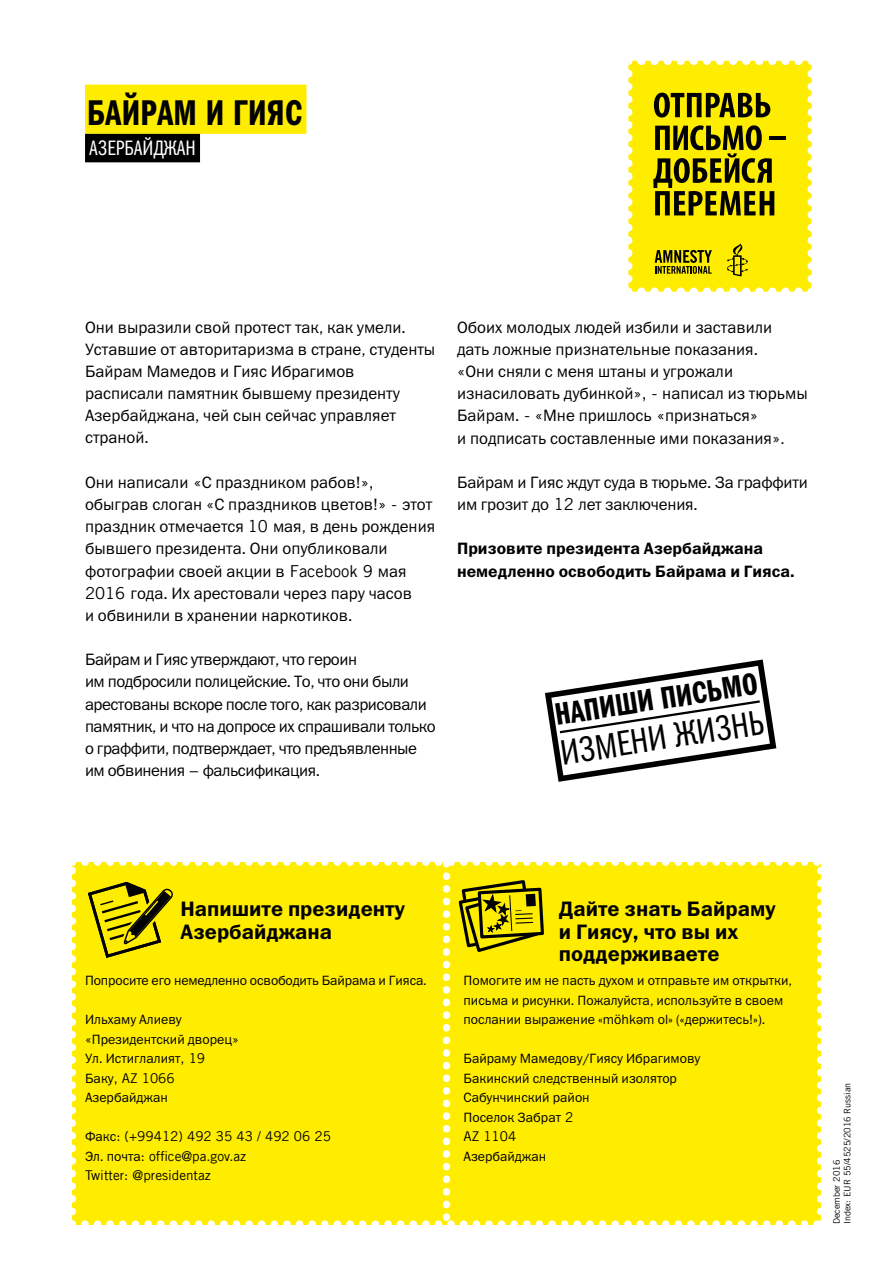
<style>
.page{position:relative;width:893px;height:1263px;background:#fff}
.page>*{position:absolute;margin:0;border:0;box-sizing:border-box;transform-origin:0 0}
.t1{font:600 36px "Franklin Gothic Cmpr ITC";letter-spacing:.01em;color:#000}
.t2{font:35.7px "Franklin Gothic Cmpr ITC";color:#000}
.t3{font:600 31.35px "Franklin Gothic Cmpr ITC";color:#000}
.t4{font:600 21px/22.5px "Franklin Gothic ITC";color:#000}
.t5{font:21px "Franklin Gothic Cmpr ITC";letter-spacing:.01em;color:#fff}
.t6{font:16.5px/22.2px "Franklin Gothic ITC";color:#000}
.t7{font:16.5px/22.2px "Franklin Gothic ITC";letter-spacing:-.03em;color:#000}
.t8{font:600 16.5px/22.2px "Franklin Gothic ITC";color:#000}
.t9{font:13.5px/19.5px "Franklin Gothic ITC";color:#000}
.t10{font:13.5px/19.5px "Amnesty Trade Gothic";color:#000}
.t11{font:9px/10.5px "Amnesty Trade Gothic";color:#000}
.s1{font-family:"Amnesty Trade Gothic"}
.s2{font-family:"Franklin Gothic ITC"}
</style>
<div class="page">
<svg style="left:628px;top:61px;width:184px;height:231px;background:#d3c50b"></svg>
<div style="left:85px;top:85px;width:221px;height:15px;background:#ffed00"></div>
<div style="left:85px;top:95px;width:221px;height:39px;background:#ffed00"></div>
<div style="left:85px;top:134px;width:115px;height:28px;background:#000"></div>
<svg style="left:72px;top:659px;width:749px;height:566px"></svg>
<h1 class="t1" style="left:87px;top:92px;width:217px">Байрам и Гияс</h1>
<p class="t5" style="left:89px;top:136px;width:108px">АЗЕРБАЙДЖАН</p>
<p class="t6" style="left:85px;top:316px;width:352px">Они выразили свой протест так, как умели.<br>Уставшие от авторитаризма в стране, студенты Байрам Мамедов и Гияс Ибрагимов расписали памятник бывшему президенту Азербайджана, чей сын сейчас управляет страной.</p>
<p class="t6" style="left:85px;top:471px;width:352px">Они написали <span class="s1">«</span>С праздником рабов!<span class="s1">», </span>обыграв слоган <span class="s1">«</span>С праздников цветов!<span class="s1">» -</span> этот праздник отмечается <span class="s1">10</span> мая, в день рождения бывшего президента. Они опубликовали фотографии своей акции в <span class="s1">Facebook 9</span> мая <span class="s1">2016</span> года. Их арестовали через пару часов<br>и обвинили в хранении наркотиков.</p>
<p class="t7" style="left:85px;top:648px;width:352px">Байрам и Гияс утверждают, что героин<br>им подбросили полицейские. То, что они были арестованы вскоре после того, как разрисовали памятник, и что на допросе их спрашивали только о граффити, подтверждает, что предъявленные им обвинения – фальсификация.</p>
<p class="t6" style="left:457px;top:316px;width:352px">Обоих молодых людей избили и заставили дать ложные признательные показания.<br><span class="s1">«</span>Они сняли с меня штаны и угрожали изнасиловать дубинкой<span class="s1">», -</span> написал из тюрьмы Байрам. <span class="s1">- «</span>Мне пришлось <span class="s1">«</span>признаться<span class="s1">»<br></span>и подписать составленные ими показания<span class="s1">».</span></p>
<p class="t6" style="left:457px;top:471px;width:352px">Байрам и Гияс ждут суда в тюрьме. За граффити им грозит до <span class="s1">12</span> лет заключения.</p>
<p class="t8" style="left:457px;top:538px;width:339px">Призовите президента Азербайджана немедленно освободить Байрама и Гияса.</p>
<h3 class="t3" style="left:552px;top:697px;width:206px;rotate:-9deg">НАПИШИ ПИСЬМО</h3>
<h2 class="t2" style="left:557px;top:733px;width:208px;rotate:-9deg">ИЗМЕНИ ЖИЗНЬ</h2>
<p class="t4" style="left:180px;top:898px;width:226px">Напишите президенту<br>Азербайджана</p>
<p class="t4" style="left:559px;top:898px;width:218px">Дайте знать Байраму и Гиясу, что вы их поддерживаете</p>
<p class="t9" style="left:85px;top:971px;width:343px">Попросите его немедленно освободить Байрама и Гияса.</p>
<p class="t9" style="left:85px;top:1010px;width:155px">Ильхаму Алиеву <span class="s1">«</span>Президентский дворец<span class="s1">»<br></span>Ул. Истиглалият<span class="s1">, 19</span></p>
<p class="t10" style="left:85px;top:1068px;width:91px"><span class="s2">Баку</span>, AZ 1066</p>
<p class="t9" style="left:85px;top:1088px;width:84px">Азербайджан</p>
<p class="t10" style="left:85px;top:1126px;width:247px"><span class="s2">Факс</span>: (+99412) 492 35 43 / 492 06 25<br><span class="s2">Эл. почта</span>: office@pa.gov.az<br>Twitter: @presidentaz</p>
<p class="t9" style="left:463px;top:971px;width:330px">Помогите им не пасть духом и отправьте им открытки, письма и рисунки. Пожалуйста, используйте в своем послании выражение «möhkəm ol» («держитесь!»).</p>
<p class="t9" style="left:463px;top:1049px;width:238px">Байраму Мамедову/Гиясу Ибрагимову<br>Бакинский следственный изолятор<br>Сабунчинский район<br>Поселок Забрат <span class="s1">2</span></p>
<p class="t10" style="left:463px;top:1126px;width:54px">AZ 1104</p>
<p class="t9" style="left:463px;top:1146px;width:84px">Азербайджан</p>
<p class="t11" style="left:831px;top:1224px;width:143px;rotate:-90deg">December 2016<br>Index: EUR 55/4525/2016 Russian</p>
</div>
